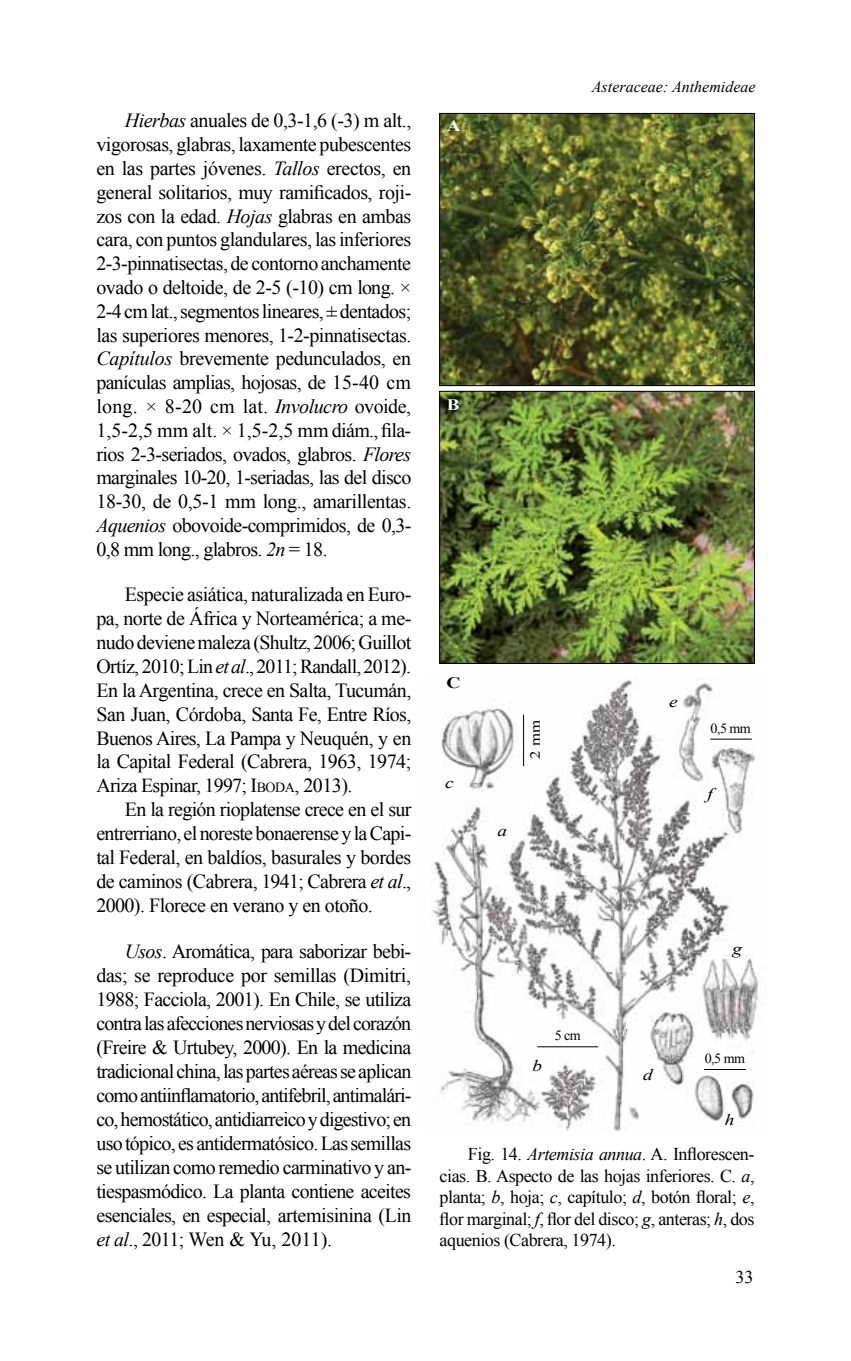
<style>
.page{position:relative;width:851px;height:1361px;background:#fff}
.page>*{position:absolute;margin:0;border:0;box-sizing:border-box;transform-origin:0 0}
.t1{font:20px/23.8px "Times New Roman";letter-spacing:-.025em;color:#000;text-align:justify}
.t2{font:19.8px "Times New Roman";letter-spacing:-.04em;color:#000}
.t3{font:18px/21.6px "Times New Roman";letter-spacing:-.025em;color:#000;text-align:justify}
.t4{font:italic 16px "Times New Roman";color:#000}
.t5{font:italic 16px "Times New Roman";color:#000;scale:1.2 1}
.t6{font:700 16px "Times New Roman";color:#fff;scale:1.2 1}
.t7{font:700 16px "Times New Roman";color:#000;scale:1.2 1}
.t8{font:14px "Times New Roman";letter-spacing:-.035em;color:#000}
.t9{font:14px "Times New Roman";letter-spacing:-.035em;color:#000;scale:1.2 1}
.s1{font-style:italic}
.s2{font-size:19.8px}
.s3{font-size:20px}
.s4{font-size:14px}
.s5{font-style:italic;font-size:19.8px}
</style>
<div class="page">
<img style="left:431px;top:678px;width:328px;height:452px">
<img style="left:441px;top:115px;width:311px;height:269px">
<div style="left:439px;top:113px;width:315px;height:273px;border:1px solid #000"></div>
<img style="left:441px;top:393px;width:311px;height:269px">
<div style="left:439px;top:391px;width:315px;height:273px;border:1px solid #000"></div>
<hr style="left:537px;top:1046px;width:61px;height:1px;background:#000">
<hr style="left:523px;top:714px;width:1px;height:52px;background:#000">
<hr style="left:710px;top:738px;width:41px;height:1px;background:#000">
<hr style="left:704px;top:1069px;width:41px;height:1px;background:#000">
<p class="t1" style="left:96px;top:108px;width:316px;text-indent:28px"><span class="s1">Hierbas</span> anuales de 0,3-1,6 (-3) m alt., vigorosas, glabras, laxamente pubescentes en las partes jóvenes. <span class="s1">Tallos</span> erectos, en general solitarios, muy ramificados, roji&shy;zos con la edad. <span class="s1">Hojas</span> glabras en ambas cara, con puntos glandulares, las inferiores 2-3-pinnatisectas, de contorno anchamente ovado o deltoide, de 2-5 (-10) cm long. × 2-4 cm lat., segmentos lineares, ± dentados; las superiores menores, 1-2-pinnatisectas.<br><span class="s1">Capítulos</span> brevemente pedunculados, en panículas amplias, hojosas, de 15-40 cm long. × 8-20 cm lat. <span class="s1">Involucro</span> ovoide, 1,5-2,5 mm alt. × 1,5-2,5 mm diám., fila&shy;rios 2-3-seriados, ovados, glabros. <span class="s1">Flores </span>marginales 10-20, 1-seriadas, las del disco 18-30, de 0,5-1 mm long., amarillentas.<br><span class="s1">Aquenios</span> obovoide-comprimidos, de 0,3- 0,8 mm long., glabros. <span class="s1">2n</span> = 18.</p>
<p class="t1" style="left:96px;top:582px;width:316px;text-indent:28px">Especie asiática, naturalizada en Euro&shy;pa, norte de África y Norteamérica; a me&shy;nudo deviene maleza (<span class="s2">Shultz, 2006;</span> Guillot</p>
<p class="t2" style="left:96px;top:653px;width:316px"><span class="s3">Ortíz, 2010;</span> Lin <span class="s1">et al</span>., 2011; Randall, 2012<span class="s3">).</span></p>
<p class="t1" style="left:96px;top:678px;width:316px">En la Argentina, crece en Salta, Tucumán, San Juan, Córdoba, Santa Fe, Entre Ríos, Buenos Aires, La Pampa y Neuquén, y en la Capital Federal (Cabrera, 1963, 1974;</p>
<p class="t2" style="left:96px;top:772px;width:258px">Ariza Espinar, 1997; <span class="s3">I</span><span class="s4">boda</span><span class="s3">, 2013).</span></p>
<p class="t1" style="left:96px;top:797px;width:316px;text-indent:28px">En la región rioplatense crece en el sur entrerriano, el noreste bonaerense y la Capi&shy;tal Federal, en baldíos, basurales y bordes de caminos (Cabrera, 1941<span class="s2">;</span> Cabrera <span class="s1">et al</span>., 2000). Florece en verano y en otoño.</p>
<p class="t1" style="left:96px;top:938px;width:316px;text-indent:28px"><span class="s1">Usos</span>. Aromática, para saborizar bebi&shy;das; se reproduce por semillas (Dimitri, 1988; Facciola, 2001). En Chile, se utiliza contra las afecciones nerviosas y del corazón (Freire &amp; Urtubey, 2000). En la medicina tradicional china, las partes aéreas se aplican como antiinflamatorio, antifebril, antimalári&shy;co, hemostático, antidiarreico y digestivo; en uso tópico, es antidermatósico. Las semillas se utilizan como remedio carminativo y an&shy;tiespasmódico. La planta contiene aceites esenciales, en especial, artemisinina (<span class="s2">Lin </span><span class="s5">et al</span><span class="s2">., 2011;</span> Wen &amp; Yu, 2011).</p>
<p class="t6" style="left:447px;top:115px;width:13px">A</p>
<p class="t4" style="left:591px;top:75px;width:165px">Asteraceae: Anthemideae</p>
<p class="t6" style="left:447px;top:393px;width:12px">B</p>
<p class="t7" style="left:446px;top:671px;width:13px">C</p>
<p class="t5" style="left:445px;top:771px;width:9px">c</p>
<p class="t9" style="left:525px;top:759px;width:34px;rotate:-90deg">2 mm</p>
<p class="t5" style="left:497px;top:819px;width:10px">a</p>
<p class="t5" style="left:532px;top:1054px;width:9px">b</p>
<p class="t8" style="left:554px;top:1026px;width:28px">5 cm</p>
<p class="t5" style="left:669px;top:691px;width:9px">e</p>
<p class="t8" style="left:710px;top:719px;width:42px">0,5 mm</p>
<p class="t5" style="left:707px;top:782px;width:6px">f</p>
<p class="t5" style="left:643px;top:1063px;width:10px">d</p>
<p class="t5" style="left:732px;top:938px;width:10px">g</p>
<p class="t8" style="left:704px;top:1048px;width:42px">0,5 mm</p>
<p class="t5" style="left:724px;top:1109px;width:9px">h</p>
<p class="t3" style="left:439px;top:1143px;width:316px;text-indent:28px">Fig. 14. <span class="s1">Artemisia annua</span>. A. Inflorescen&shy;cias. B. Aspecto de las hojas inferiores. C. <span class="s1">a</span>, planta; <span class="s1">b</span>, hoja; <span class="s1">c</span>, capítulo; <span class="s1">d</span>, botón floral; <span class="s1">e</span>, flor marginal; <span class="s1">f</span>, flor del disco; <span class="s1">g</span>, anteras; <span class="s1">h</span>, dos aquenios (Cabrera, 1974).</p>
<p class="t3" style="left:735px;top:1265px;width:19px">33</p>
</div>
